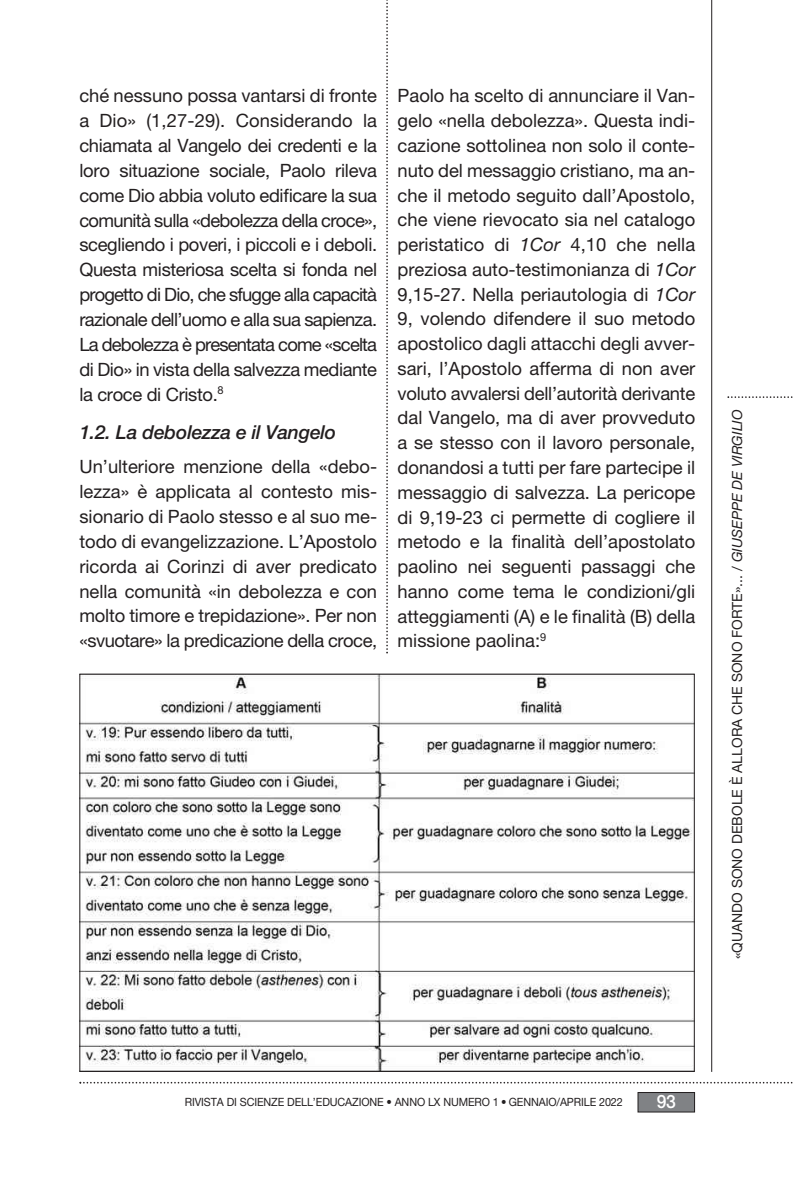
<style>
.page{position:relative;width:794px;height:1191px;background:#fff}
.page>*{position:absolute;margin:0;border:0;box-sizing:border-box;transform-origin:0 0}
.t1{font:italic 500 19.25px "Helvetica Neue LT Pro";letter-spacing:-.01em;color:#231f20}
.t2{font:18.38px/24.7px "Helvetica Neue LT Pro";letter-spacing:-.02em;color:#231f20;text-align:justify}
.t3{font:500 18.38px "Helvetica Neue LT Pro";color:#fff;scale:.95 1}
.t4{font:14px "Helvetica Neue LT Pro";color:#231f20}
.t5{font:11.38px "Helvetica Neue LT Pro";letter-spacing:-.01em;color:#231f20;scale:.95 1}
.s1{font-style:italic}
</style>
<div class="page">
<hr style="left:711px;top:0;width:1px;height:1071px;background:#231f20">
<svg style="left:386px;top:0;width:2px;height:653px"></svg>
<div style="left:638px;top:1092px;width:56px;height:20px;background:#808285"></div>
<div style="left:638px;top:1092px;width:56px;height:20px;border:1px solid #231f20"></div>
<svg style="left:79px;top:1081px;width:714px;height:2px"></svg>
<svg style="left:727px;top:396px;width:66px;height:2px"></svg>
<img style="left:81px;top:675px;width:611px;height:394px">
<p class="t2" style="left:79px;top:85px;width:299px">ché nessuno possa vantarsi di fronte a Dio» (1,27-29). Considerando la chiamata al Vangelo dei credenti e la loro situazione sociale, Paolo rileva come Dio abbia voluto edificare la sua comunità sulla «debolezza della croce», scegliendo i poveri, i piccoli e i deboli.<br>Questa misteriosa scelta si fonda nel progetto di Dio, che sfugge alla capacità razionale dell’uomo e alla sua sapienza.<br>La debolezza è presentata come «scelta di Dio» in vista della salvezza mediante la croce di Cristo.<sup>8</sup></p>
<p class="t1" style="left:79px;top:425px;width:258px">1.2. La debolezza e il Vangelo</p>
<p class="t2" style="left:79px;top:456px;width:299px">Un’ulteriore menzione della «debo&shy;lezza» è applicata al contesto mis&shy;sionario di Paolo stesso e al suo me&shy;todo di evangelizzazione. L’Apostolo ricorda ai Corinzi di aver predicato nella comunità «in debolezza e con molto timore e trepidazione». Per non «svuotare» la predicazione della croce,</p>
<p class="t2" style="left:397px;top:85px;width:299px">Paolo ha scelto di annunciare il Van&shy;gelo «nella debolezza». Questa indi&shy;cazione sottolinea non solo il conte&shy;nuto del messaggio cristiano, ma an&shy;che il metodo seguito dall’Apostolo, che viene rievocato sia nel catalogo peristatico di <span class="s1">1Cor</span> 4,10 che nella preziosa auto-testimonianza di <span class="s1">1Cor </span>9,15-27. Nella periautologia di <span class="s1">1Cor </span>9, volendo difendere il suo metodo apostolico dagli attacchi degli avver&shy;sari, l’Apostolo afferma di non aver voluto avvalersi dell’autorità derivante dal Vangelo, ma di aver provveduto a se stesso con il lavoro personale, donandosi a tutti per fare partecipe il messaggio di salvezza. La pericope di 9,19-23 ci permette di cogliere il metodo e la finalità dell’apostolato paolino nei seguenti passaggi che hanno come tema le condizioni/gli atteggiamenti (A) e le finalità (B) della missione paolina:<sup>9</sup></p>
<p class="t4" style="left:732px;top:959px;width:551px;rotate:-90deg">«QUANDO SONO DEBOLE È ALLORA CHE SONO FORTE»... / <span class="s1">GIUSEPPE DE VIRGILIO</span></p>
<p class="t5" style="left:185px;top:1098px;width:462px">RIVISTA DI SCIENZE DELL’EDUCAZIONE • ANNO LX NUMERO 1 • GENNAIO/APRILE 2022</p>
<p class="t3" style="left:656px;top:1091px;width:22px">93</p>
</div>
